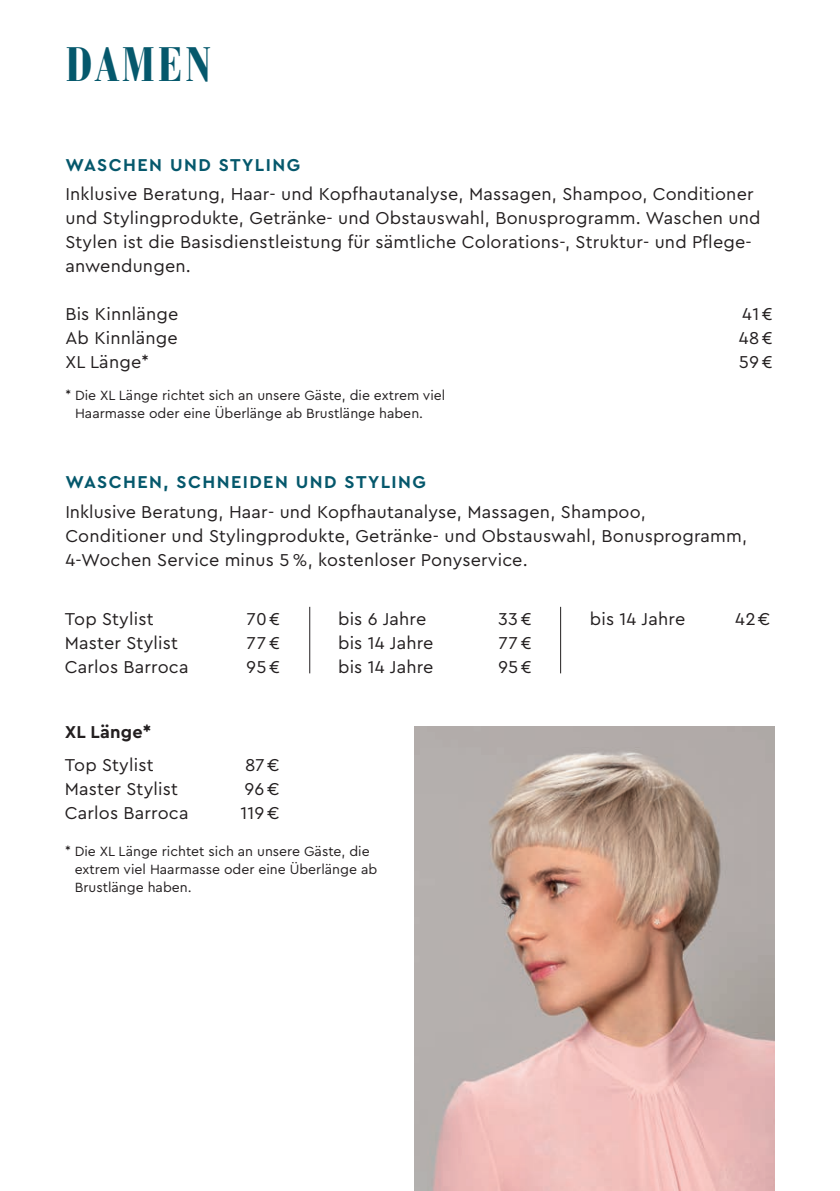
<style>
.page{position:relative;width:840px;height:1191px;background:#fff}
.page>*{position:absolute;margin:0;border:0;box-sizing:border-box;transform-origin:0 0}
.t1{font:700 condensed 48px "Bauer Bodoni Std";letter-spacing:.06em;color:#05586c}
.t2{font:18px/24px "Cera Pro";letter-spacing:.01em;color:#231f20}
.t3{font:700 18px "Cera Pro";letter-spacing:.08em;color:#05586c}
.t4{font:700 18px "Cera Pro";letter-spacing:.01em;color:#231f20}
.t5{font:14px/18px "Cera Pro";color:#231f20}
</style>
<div class="page">
<hr style="left:309px;top:607px;width:1px;height:66px;background:#231f20">
<hr style="left:560px;top:607px;width:1px;height:66px;background:#231f20">
<img style="left:414px;top:726px;width:360px;height:465px">
<h1 class="t1" style="left:65px;top:36px;width:147px">DAMEN</h1>
<p class="t3" style="left:65px;top:152px;width:236px">WASCHEN UND STYLING</p>
<p class="t2" style="left:65px;top:181px;width:696px">Inklusive Beratung, Haar- und Kopfhautanalyse, Massagen, Shampoo, Conditioner und Stylingprodukte, Getränke- und Obstauswahl, Bonusprogramm. Waschen und Stylen ist die Basisdienstleistung für sämtliche Colorations-, Struktur- und Pflege&shy;anwendungen.</p>
<p class="t2" style="left:65px;top:301px;width:114px">Bis Kinnlänge</p>
<p class="t2" style="left:741px;top:301px;width:32px">41 €</p>
<p class="t2" style="left:65px;top:325px;width:114px">Ab Kinnlänge</p>
<p class="t2" style="left:738px;top:325px;width:35px">48 €</p>
<p class="t2" style="left:65px;top:349px;width:85px">XL Länge*</p>
<p class="t2" style="left:738px;top:349px;width:35px">59 €</p>
<p class="t5" style="left:75px;top:386px;width:371px;text-indent:-10px">* Die XL Länge richtet sich an unsere Gäste, die extrem viel<br>Haarmasse oder eine Überlänge ab Brustlänge haben.</p>
<p class="t3" style="left:65px;top:470px;width:362px">WASCHEN, SCHNEIDEN UND STYLING</p>
<p class="t2" style="left:65px;top:499px;width:682px">Inklusive Beratung, Haar- und Kopfhautanalyse, Massagen, Shampoo,<br>Conditioner und Stylingprodukte, Getränke- und Obstauswahl, Bonusprogramm,<br>4-Wochen Service minus 5 %, kostenloser Ponyservice.</p>
<p class="t2" style="left:65px;top:606px;width:125px">Top Stylist<br>Master Stylist<br>Carlos Barroca</p>
<p class="t2" style="left:246px;top:606px;width:35px;text-align:justify">70 € 77 € 95 €</p>
<p class="t2" style="left:338px;top:606px;width:97px">bis 6 Jahre bis 14 Jahre bis 14 Jahre</p>
<p class="t2" style="left:497px;top:606px;width:35px;text-align:justify">33 € 77 € 95 €</p>
<p class="t2" style="left:589px;top:606px;width:97px">bis 14 Jahre</p>
<p class="t2" style="left:734px;top:606px;width:35px">42 €</p>
<p class="t4" style="left:65px;top:720px;width:87px">XL Länge*</p>
<p class="t2" style="left:65px;top:751px;width:125px">Top Stylist<br>Master Stylist<br>Carlos Barroca</p>
<p class="t2" style="left:240px;top:751px;width:38px;text-align:justify">87 € 96 € 119 €</p>
<p class="t5" style="left:75px;top:841px;width:304px;text-indent:-10px">* Die XL Länge richtet sich an unsere Gäste, die extrem viel Haarmasse oder eine Überlänge ab<br>Brustlänge haben.</p>
</div>
